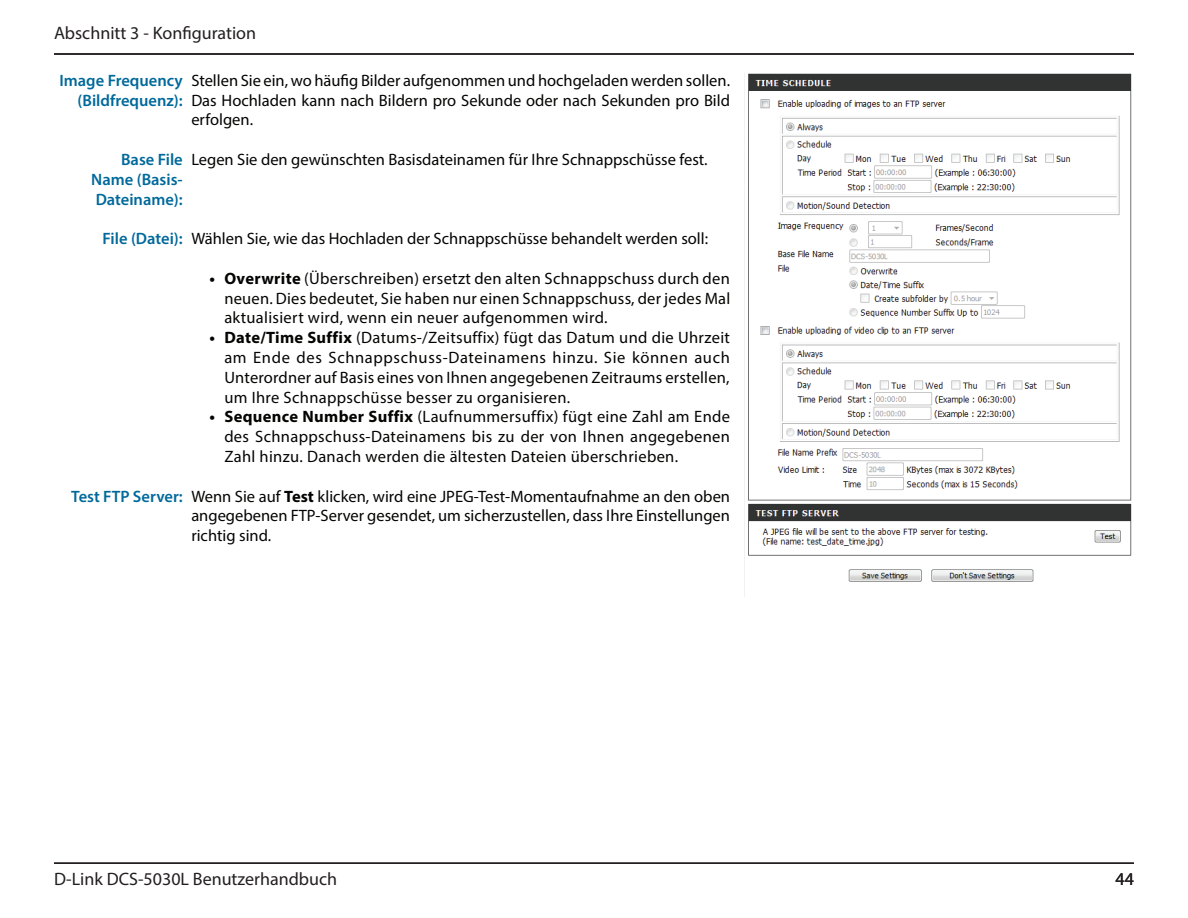
<style>
.page{position:relative;width:1188px;height:918px;background:#fff}
.page>*{position:absolute;margin:0;border:0;box-sizing:border-box;transform-origin:0 0}
.t1{font:18px "Myriad Pro";color:#231f20}
.t2{font:16.5px/19.8px "Myriad Pro";color:#040503;text-align:justify}
.t3{font:600 16.5px/19.8px "Myriad Pro";color:#00699b;text-align:right}
.s1{font-weight:700}
</style>
<div class="page">
<hr style="left:54px;top:53px;width:1080px;height:2px;background:#231f20">
<hr style="left:54px;top:862px;width:1080px;height:2px;background:#231f20">
<img style="left:744px;top:74px;width:388px;height:523px">
<p class="t1" style="left:54px;top:22px;width:204px">Abschnitt 3 - Konfiguration</p>
<p class="t3" style="left:59px;top:70px;width:125px">Image Frequency (Bildfrequenz):</p>
<p class="t2" style="left:191px;top:70px;width:540px">Stellen Sie ein, wo häufig Bilder aufgenommen und hochgeladen werden sollen.<br>Das Hochladen kann nach Bildern pro Sekunde oder nach Sekunden pro Bild erfolgen.</p>
<p class="t2" style="left:191px;top:149px;width:518px">Legen Sie den gewünschten Basisdateinamen für Ihre Schnappschüsse fest.</p>
<p class="t3" style="left:91px;top:149px;width:93px;text-align:justify;text-indent:30px">Base File Name (Basis-Dateiname):</p>
<p class="t3" style="left:103px;top:228px;width:82px">File (Datei):</p>
<p class="t2" style="left:191px;top:229px;width:518px">Wählen Sie, wie das Hochladen der Schnappschüsse behandelt werden soll:</p>
<p class="t2" style="left:224px;top:268px;width:508px;text-indent:-15px"><span class="s1">• Overwrite</span> (Überschreiben) ersetzt den alten Schnappschuss durch den neuen. Dies bedeutet, Sie haben nur einen Schnappschuss, der jedes Mal aktualisiert wird, wenn ein neuer aufgenommen wird.</p>
<p class="t2" style="left:224px;top:328px;width:507px;text-indent:-15px"><span class="s1">• Date/Time Suffix</span> (Datums-/Zeitsuffix) fügt das Datum und die Uhrzeit am Ende des Schnappschuss-Dateinamens hinzu. Sie können auch Unterordner auf Basis eines von Ihnen angegebenen Zeitraums erstellen, um Ihre Schnappschüsse besser zu organisieren.</p>
<p class="t2" style="left:224px;top:407px;width:507px;text-indent:-15px"><span class="s1">• Sequence Number Suffix</span> (Laufnummersuffix) fügt eine Zahl am Ende des Schnappschuss-Dateinamens bis zu der von Ihnen angegebenen Zahl hinzu. Danach werden die ältesten Dateien überschrieben.</p>
<p class="t2" style="left:191px;top:486px;width:540px">Wenn Sie auf <span class="s1">Test</span> klicken, wird eine JPEG-Test-Momentaufnahme an den oben angegebenen FTP-Server gesendet, um sicherzustellen, dass Ihre Einstellungen richtig sind.</p>
<p class="t3" style="left:71px;top:486px;width:113px">Test FTP Server:</p>
<p class="t1" style="left:54px;top:868px;width:285px">D-Link DCS-5030L Benutzerhandbuch</p>
<p class="t1" style="left:1116px;top:868px;width:20px">44</p>
</div>
